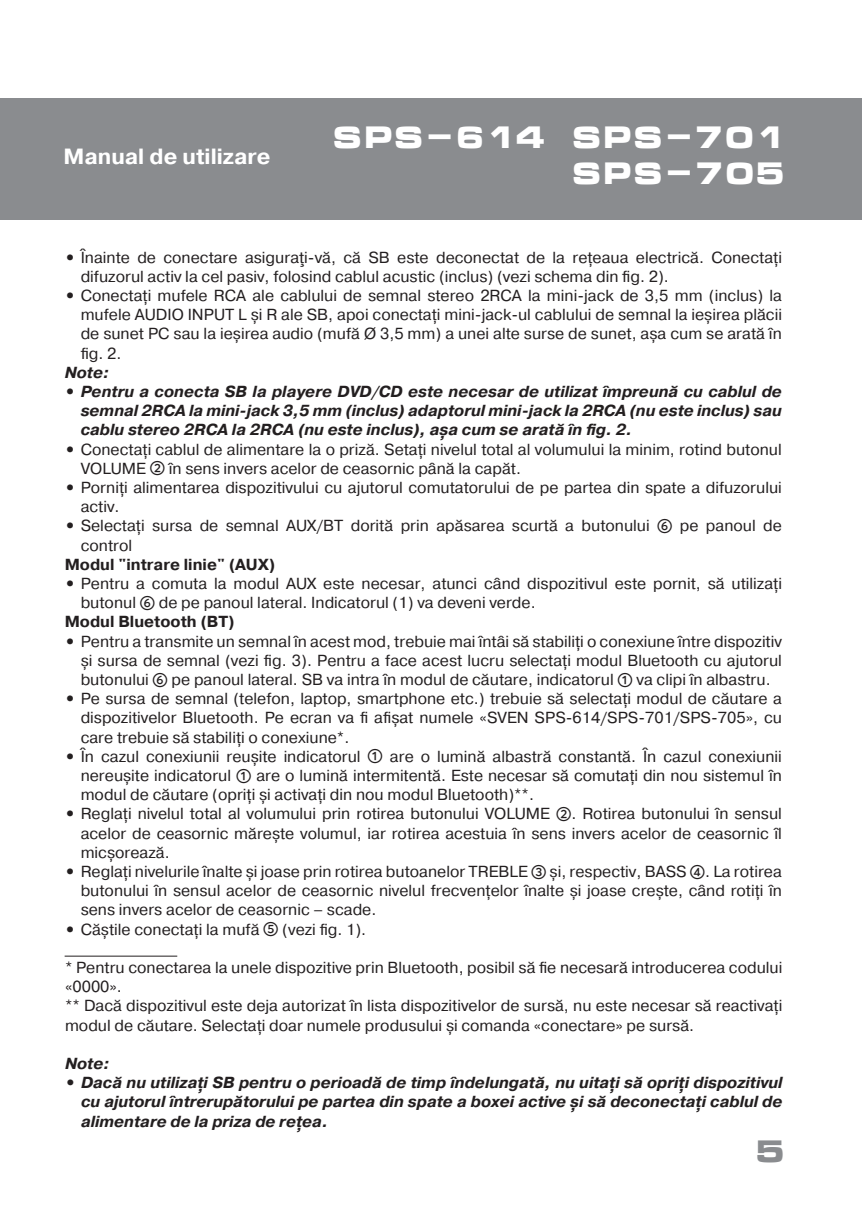
<style>
.page{position:relative;width:862px;height:1227px;background:#fff}
.page>*{position:absolute;margin:0;border:0;box-sizing:border-box;transform-origin:0 0}
.t1{font:700 30px/36px "Micra";color:#fff}
.t2{font:700 30px "Micra";color:#8a8c8f}
.t3{font:700 22px "Pragmatica";color:#fff}
.t4{font:16px/19.2px "Pragmatica";color:#231f20;text-align:justify}
.t5{font:italic 700 16px/19.2px "Pragmatica";color:#231f20;text-align:justify}
.t6{font:700 16px "Pragmatica";color:#231f20}
.s1{font-weight:800}
.s2{font-weight:800;font-style:normal}
.s3{font-family:"Averta CY";font-size:20px}
</style>
<div class="page">
<hr style="left:65px;top:956px;width:112px;height:1px;background:#231f20">
<div style="left:0;top:98px;width:861px;height:121px;background:#8a8c8f"></div>
<h2 class="t3" style="left:63px;top:142px;width:208px">Manual de utilizare</h2>
<h1 class="t1" style="left:332px;top:119px;width:215px">SPS-614</h1>
<h1 class="t1" style="left:571px;top:119px;width:215px">SPS-701<br>SPS-705</h1>
<p class="t4" style="left:81px;top:248px;width:702px;text-indent:-16px"><span class="s1">•</span> Înainte de conectare asiguraţi-vă, că SB este deconectat de la reţeaua electrică. Conectaţi difuzorul activ la cel pasiv, folosind cablul acustic (inclus) (vezi schema din fig. 2).</p>
<p class="t4" style="left:81px;top:286px;width:702px;text-indent:-16px"><span class="s1">•</span> Conectaţi mufele RCA ale cablului de semnal stereo 2RCA la mini-jack de 3,5 mm (inclus) la mufele AUDIO INPUT L și R ale SB, apoi conectaţi mini-jack-ul cablului de semnal la ieșirea plăcii de sunet PC sau la ieșirea audio (mufă Ø 3,5 mm) a unei alte surse de sunet, așa cum se arată în fig. 2.</p>
<p class="t5" style="left:65px;top:363px;width:46px">Note:</p>
<p class="t5" style="left:81px;top:382px;width:702px;text-indent:-16px"><span class="s2">•</span> Pentru a conecta SB la playere DVD/CD este necesar de utilizat împreună cu cablul de semnal 2RCA la mini-jack 3,5 mm (inclus) adaptorul mini-jack la 2RCA (nu este inclus) sau cablu stereo 2RCA la 2RCA (nu este inclus), așa cum se arată în fig. 2.</p>
<p class="t4" style="left:81px;top:440px;width:702px;text-indent:-16px"><span class="s1">•</span> Conectaţi cablul de alimentare la o priză. Setaţi nivelul total al volumului la minim, rotind butonul<br>VOLUME <span class="s3">➁</span> în sens invers acelor de ceasornic până la capăt.</p>
<p class="t4" style="left:81px;top:478px;width:702px;text-indent:-16px"><span class="s1">•</span> Porniţi alimentarea dispozitivului cu ajutorul comutatorului de pe partea din spate a difuzorului activ.</p>
<p class="t4" style="left:81px;top:517px;width:702px;text-indent:-16px"><span class="s1">•</span> Selectaţi sursa de semnal AUX/BT dorită prin apăsarea scurtă a butonului <span class="s3">➅</span> pe panoul de control</p>
<p class="t6" style="left:65px;top:554px;width:212px">Modul "intrare linie" (AUX)</p>
<p class="t4" style="left:65px;top:574px;width:718px"><span class="s1">•</span> Pentru a comuta la modul AUX este necesar, atunci când dispozitivul este pornit, să utilizaţi</p>
<p class="t4" style="left:81px;top:593px;width:456px">butonul <span class="s3">➅</span> de pe panoul lateral. Indicatorul (1) va deveni verde.</p>
<p class="t6" style="left:65px;top:611px;width:171px">Modul Bluetooth (BT)</p>
<p class="t4" style="left:81px;top:632px;width:702px;text-indent:-16px"><span class="s1">•</span> Pentru a transmite un semnal în acest mod, trebuie mai întâi să stabiliţi o conexiune între dispozitiv și sursa de semnal (vezi fig. 3). Pentru a face acest lucru selectaţi modul Bluetooth cu ajutorul butonului <span class="s3">➅</span> pe panoul lateral. SB va intra în modul de căutare, indicatorul <span class="s3">➀</span> va clipi în albastru.</p>
<p class="t4" style="left:81px;top:689px;width:702px;text-indent:-16px"><span class="s1">•</span> Pe sursa de semnal (telefon, laptop, smartphone etc.) trebuie să selectaţi modul de căutare a dispozitivelor Bluetooth. Pe ecran va fi afișat numele «SVEN SPS-614/SPS-701/SPS-705», cu care trebuie să stabiliţi o conexiune*.</p>
<p class="t4" style="left:81px;top:747px;width:702px;text-indent:-16px"><span class="s1">•</span> În cazul conexiunii reușite indicatorul <span class="s3">➀</span> are o lumină albastră constantă. În cazul conexiunii nereușite indicatorul <span class="s3">➀</span> are o lumină intermitentă. Este necesar să comutaţi din nou sistemul în modul de căutare (opriţi și activaţi din nou modul Bluetooth)**.</p>
<p class="t4" style="left:81px;top:805px;width:702px;text-indent:-16px"><span class="s1">•</span> Reglaţi nivelul total al volumului prin rotirea butonului VOLUME <span class="s3">➁</span>. Rotirea butonului în sensul acelor de ceasornic mărește volumul, iar rotirea acestuia în sens invers acelor de ceasornic îl micșorează.</p>
<p class="t4" style="left:81px;top:862px;width:702px;text-indent:-16px"><span class="s1">•</span> Reglaţi nivelurile înalte și joase prin rotirea butoanelor TREBLE <span class="s3">➂</span> și, respectiv, BASS <span class="s3">➃</span>. La rotirea butonului în sensul acelor de ceasornic nivelul frecvenţelor înalte și joase crește, când rotiţi în sens invers acelor de ceasornic – scade.</p>
<p class="t4" style="left:65px;top:920px;width:303px"><span class="s1">•</span> Căștile conectaţi la mufă <span class="s3">➄</span> (vezi fig. 1).</p>
<p class="t4" style="left:65px;top:958px;width:718px;text-align:left">* Pentru conectarea la unele dispozitive prin Bluetooth, posibil să fie necesară introducerea codului «0000».<br>** Dacă dispozitivul este deja autorizat în lista dispozitivelor de sursă, nu este necesar să reactivaţi modul de căutare. Selectaţi doar numele produsului și comanda «conectare» pe sursă.</p>
<p class="t5" style="left:65px;top:1054px;width:46px">Note:</p>
<p class="t5" style="left:81px;top:1073px;width:702px;text-indent:-16px"><span class="s2">•</span> Dacă nu utilizaţi SB pentru o perioadă de timp îndelungată, nu uitaţi să opriţi dispozitivul cu ajutorul întrerupătorului pe partea din spate a boxei active și să deconectaţi cablul de alimentare de la priza de reţea.</p>
<h1 class="t2" style="left:754px;top:1136px;width:32px">5</h1>
</div>
